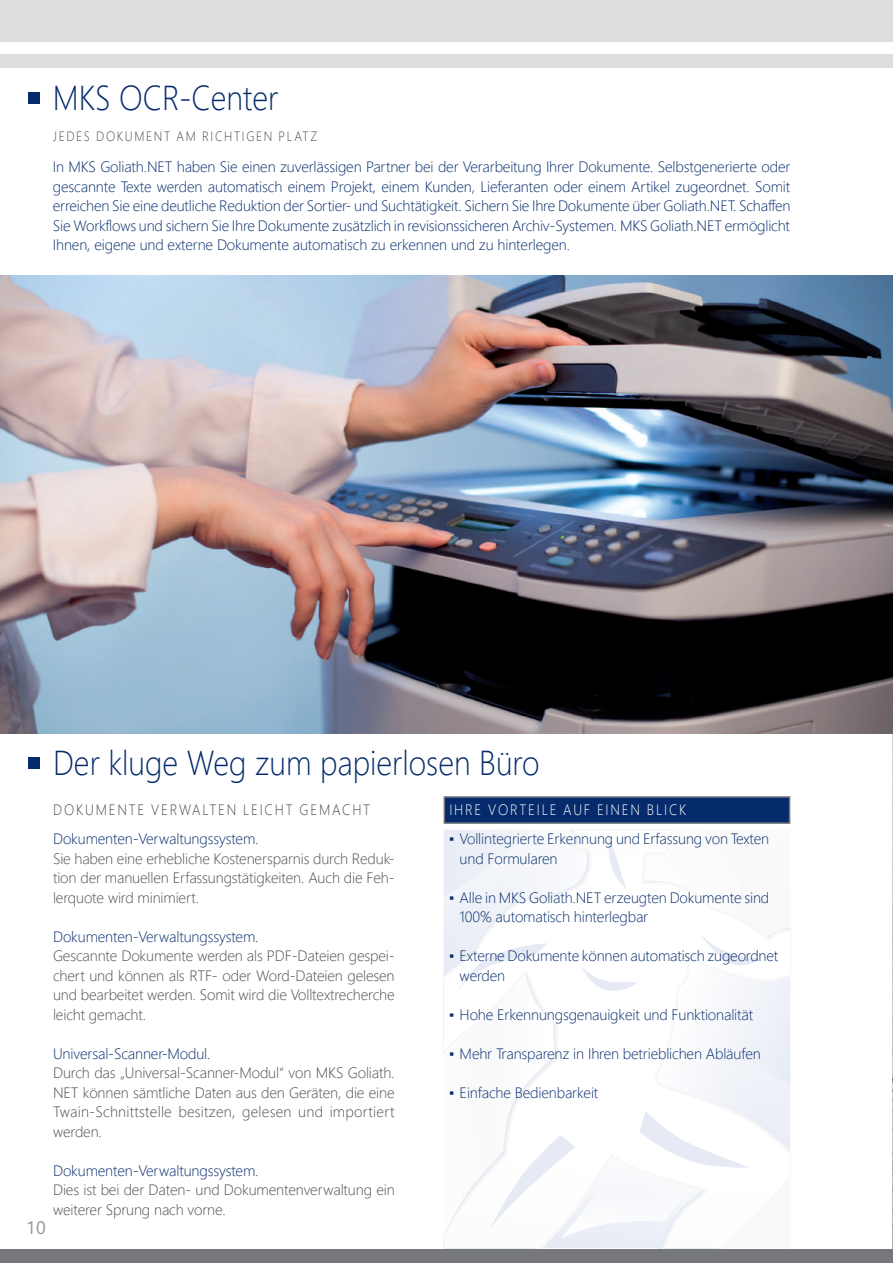
<style>
.page{position:relative;width:893px;height:1263px;background:#fff}
.page>*{position:absolute;margin:0;border:0;box-sizing:border-box;transform-origin:0 0}
.t1{font:300 34.5px "Segoe UI";color:#052b6c;scale:.9 1}
.t2{font:18px "Segoe UI";color:#939598}
.t3{font:300 15px/19.5px "Segoe UI";letter-spacing:-.01em;color:#052b6c}
.t4{font:300 15px/19.5px "Segoe UI";letter-spacing:-.01em;color:#4b4c4d;text-align:justify}
.t5{font:300 15px "Segoe UI";letter-spacing:.135em;color:#4b4c4d;scale:.9 1}
.t6{font:300 15px "Segoe UI";letter-spacing:.135em;color:#fff;scale:.9 1}
.t7{font:300 13.5px "Segoe UI";letter-spacing:.135em;color:#4b4c4d;scale:.9 1}
</style>
<div class="page">
<img style="left:892px;top:275px;width:1px;height:975px">
<div style="left:0;top:0;width:893px;height:41px;background:#dcdddf"></div>
<div style="left:0;top:54px;width:893px;height:14px;background:#dcdddf"></div>
<div style="left:0;top:1250px;width:893px;height:13px;background:#76787b"></div>
<div style="left:28px;top:92px;width:11px;height:12px;background:#052b6c"></div>
<div style="left:28px;top:757px;width:11px;height:11px;background:#052b6c"></div>
<img style="left:0;top:275px;width:893px;height:458px">
<div style="left:444px;top:796px;width:346px;height:28px;background:#052b6c;border:2px solid #76787b"></div>
<svg style="left:444px;top:830px;width:346px;height:418px"></svg>
<h1 class="t1" style="left:53px;top:65px;width:252px">MKS OCR-Center</h1>
<p class="t7" style="left:53px;top:124px;width:295px">JEDES DOKUMENT AM RICHTIGEN PLATZ</p>
<p class="t3" style="left:53px;top:156px;width:739px;text-align:justify">In MKS Goliath.NET haben Sie einen zuverlässigen Partner bei der Verarbeitung Ihrer Dokumente. Selbstgenerierte oder gescannte Texte werden automatisch einem Projekt, einem Kunden, Lieferanten oder einem Artikel zugeordnet. Somit erreichen Sie eine deutliche Reduktion der Sortier- und Suchtätigkeit. Sichern Sie Ihre Dokumente über Goliath.NET. Schaffen Sie Workflows und sichern Sie Ihre Dokumente zusätzlich in revisionssicheren Archiv-Systemen. MKS Goliath.NET ermöglicht Ihnen, eigene und externe Dokumente automatisch zu erkennen und zu hinterlegen.</p>
<p class="t2" style="left:26px;top:1210px;width:21px">10</p>
<h1 class="t1" style="left:53px;top:731px;width:542px">Der kluge Weg zum papierlosen Büro</h1>
<p class="t5" style="left:53px;top:796px;width:354px">DOKUMENTE VERWALTEN LEICHT GEMACHT</p>
<p class="t3" style="left:53px;top:827px;width:207px">Dokumenten-Verwaltungssystem.</p>
<p class="t4" style="left:53px;top:847px;width:343px">Sie haben eine erhebliche Kostenersparnis durch Reduk&shy;tion der manuellen Erfassungstätigkeiten. Auch die Feh&shy;lerquote wird minimiert.</p>
<p class="t3" style="left:53px;top:925px;width:207px">Dokumenten-Verwaltungssystem.</p>
<p class="t4" style="left:53px;top:944px;width:343px">Gescannte Dokumente werden als PDF-Dateien gespei&shy;chert und können als RTF- oder Word-Dateien gelesen und bearbeitet werden. Somit wird die Volltextrecherche leicht gemacht.</p>
<p class="t3" style="left:53px;top:1042px;width:159px">Universal-Scanner-Modul.</p>
<p class="t4" style="left:53px;top:1061px;width:343px">Durch das „Universal-Scanner-Modul“ von MKS Goliath.<br>NET können sämtliche Daten aus den Geräten, die eine Twain-Schnittstelle besitzen, gelesen und importiert werden.</p>
<p class="t3" style="left:53px;top:1159px;width:207px">Dokumenten-Verwaltungssystem.</p>
<p class="t4" style="left:53px;top:1178px;width:343px">Dies ist bei der Daten- und Dokumentenverwaltung ein weiterer Sprung nach vorne.</p>
<p class="t6" style="left:449px;top:796px;width:265px">IHRE VORTEILE AUF EINEN BLICK</p>
<p class="t3" style="left:460px;top:827px;width:311px;text-indent:-10px">▪ Vollintegrierte Erkennung und Erfassung von Texten und Formularen</p>
<p class="t3" style="left:460px;top:886px;width:311px;text-indent:-10px">▪ Alle in MKS Goliath.NET erzeugten Dokumente sind<br>100% automatisch hinterlegbar</p>
<p class="t3" style="left:460px;top:944px;width:320px;text-indent:-10px">▪ Externe Dokumente können automatisch zugeordnet werden</p>
<p class="t3" style="left:449px;top:1003px;width:306px">▪ Hohe Erkennungsgenauigkeit und Funktionalität</p>
<p class="t3" style="left:449px;top:1042px;width:313px">▪ Mehr Transparenz in Ihren betrieblichen Abläufen</p>
<p class="t3" style="left:449px;top:1081px;width:151px">▪ Einfache Bedienbarkeit</p>
</div>
